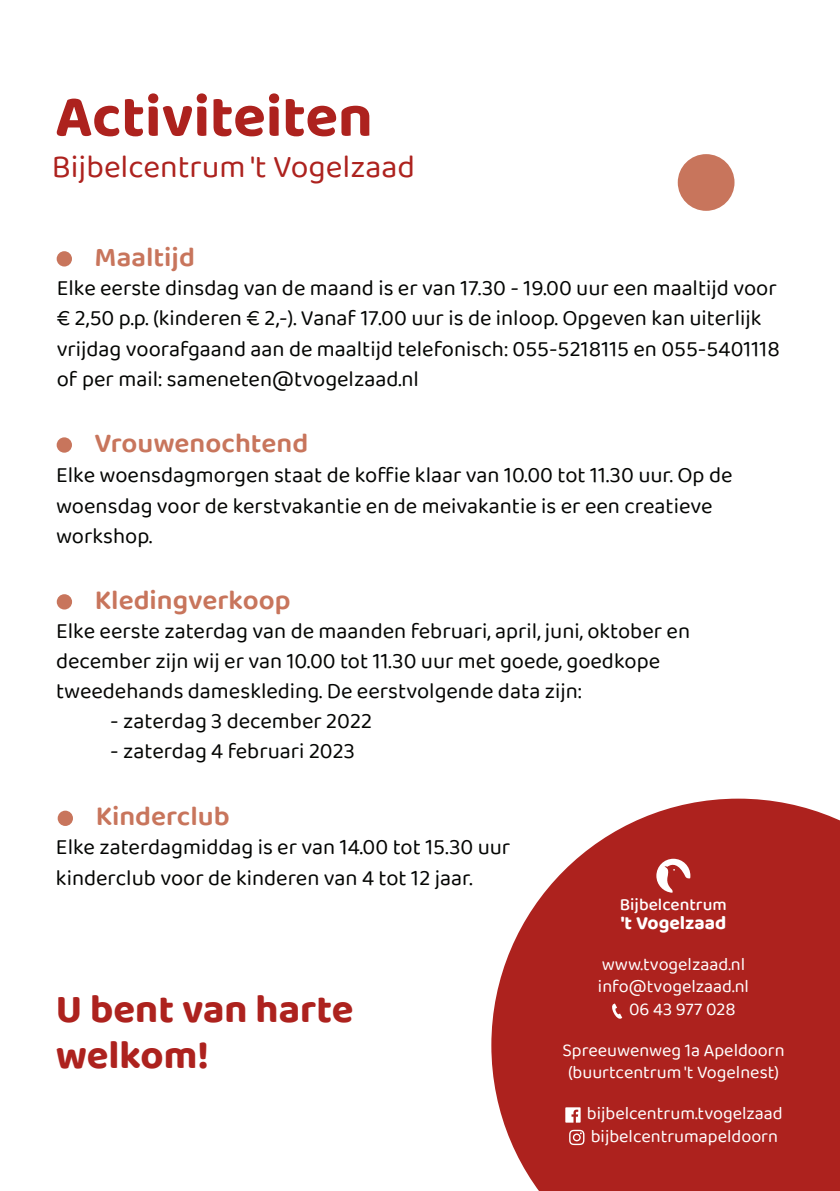
<style>
.page{position:relative;width:840px;height:1191px;background:#fff}
.page>*{position:absolute;margin:0;border:0;box-sizing:border-box;transform-origin:0 0}
.t1{font:700 60px "Baloo Bhai 2";color:#ad221e}
.t2{font:700 40px/45.2px "Baloo Bhai 2";color:#ad221e}
.t3{font:32px "Baloo Bhai 2";color:#ad221e}
.t4{font:600 28px "Baloo Bhai 2";color:#c8755c}
.t5{font:22px/30.4px "Baloo Bhai 2";color:#040503}
.t6{font:700 19.2px "Baloo Bhai 2";color:#fff}
.t7{font:18px/22.4px "Baloo Bhai 2";color:#fff;text-align:center}
.t8{font:500 17.4px "Baloo Bhai 2";color:#fff}
</style>
<div class="page">
<svg style="left:491px;top:798px;width:348px;height:393px;background:#b63c39"></svg>
<div style="left:677px;top:154px;width:57px;height:57px;background:#c8755c;border-radius:50%"></div>
<svg style="left:656px;top:858px;width:34px;height:34px"></svg>
<svg style="left:608px;top:1003px;width:14px;height:17px"></svg>
<svg style="left:565px;top:1107px;width:15px;height:15px"></svg>
<svg style="left:569px;top:1129px;width:15px;height:16px"></svg>
<div style="left:57px;top:594px;width:15px;height:15px;background:#c8755c;border-radius:50%"></div>
<div style="left:57px;top:251px;width:15px;height:15px;background:#c8755c;border-radius:50%"></div>
<div style="left:57px;top:437px;width:15px;height:16px;background:#c8755c;border-radius:50%"></div>
<div style="left:58px;top:810px;width:15px;height:16px;background:#c8755c;border-radius:50%"></div>
<h1 class="t1" style="left:55px;top:80px;width:319px">Activiteiten</h1>
<h3 class="t3" style="left:52px;top:144px;width:364px">Bijbelcentrum 't Vogelzaad</h3>
<p class="t4" style="left:95px;top:236px;width:102px">Maaltijd</p>
<p class="t5" style="left:57px;top:274px;width:724px">Elke eerste dinsdag van de maand is er van 17.30 - 19.00 uur een maaltijd voor € 2,50 p.p. (kinderen € 2,-). Vanaf 17.00 uur is de inloop. Opgeven kan uiterlijk vrijdag voorafgaand aan de maaltijd telefonisch: 055-5218115 en 055-5401118 of per mail: sameneten@tvogelzaad.nl</p>
<p class="t4" style="left:95px;top:422px;width:215px">Vrouwenochtend</p>
<p class="t5" style="left:56px;top:461px;width:677px">Elke woensdagmorgen staat de koffie klaar van 10.00 tot 11.30 uur. Op de woensdag voor de kerstvakantie en de meivakantie is er een creatieve workshop.</p>
<p class="t4" style="left:95px;top:579px;width:197px">Kledingverkoop</p>
<p class="t5" style="left:56px;top:617px;width:635px">Elke eerste zaterdag van de maanden februari, april, juni, oktober en december zijn wij er van 10.00 tot 11.30 uur met goede, goedkope tweedehands dameskleding. De eerstvolgende data zijn:</p>
<p class="t5" style="left:110px;top:707px;width:263px">- zaterdag 3 december 2022</p>
<p class="t5" style="left:110px;top:737px;width:246px">- zaterdag 4 februari 2023</p>
<p class="t4" style="left:96px;top:796px;width:135px">Kinderclub</p>
<p class="t5" style="left:56px;top:833px;width:455px">Elke zaterdagmiddag is er van 14.00 tot 15.30 uur kinderclub voor de kinderen van 4 tot 12 jaar.</p>
<h2 class="t2" style="left:56px;top:986px;width:299px">U bent van harte welkom!</h2>
<p class="t8" style="left:619px;top:892px;width:108px">Bijbelcentrum</p>
<p class="t6" style="left:620px;top:910px;width:107px">'t Vogelzaad</p>
<p class="t7" style="left:601px;top:953px;width:145px">www.tvogelzaad.nl</p>
<p class="t7" style="left:597px;top:976px;width:152px">info@tvogelzaad.nl</p>
<p class="t7" style="left:628px;top:998px;width:108px">06 43 977 028</p>
<p class="t7" style="left:562px;top:1039px;width:223px">Spreeuwenweg 1a Apeldoorn (buurtcentrum 't Vogelnest)</p>
<p class="t7" style="left:586px;top:1102px;width:197px;text-align:left">bijbelcentrum.tvogelzaad bijbelcentrumapeldoorn</p>
</div>
